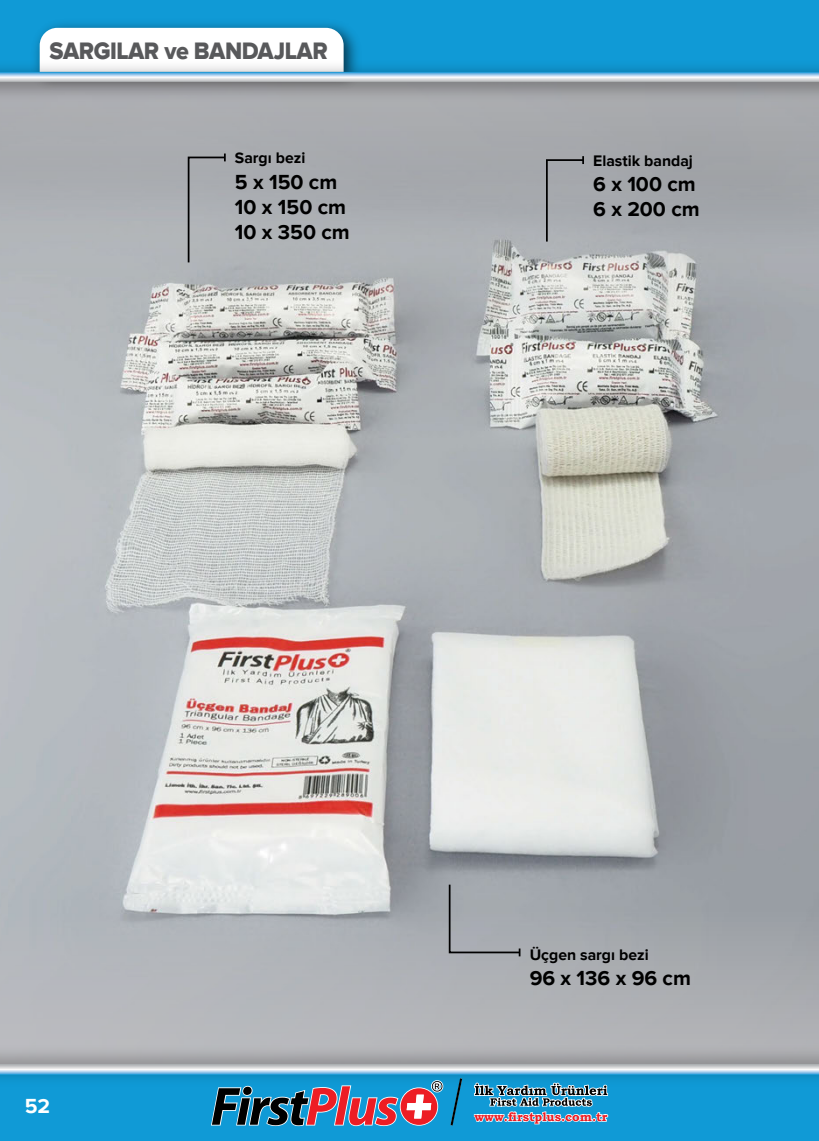
<style>
.page{position:relative;width:819px;height:1141px;background:#fff}
.page>*{position:absolute;margin:0;border:0;box-sizing:border-box;transform-origin:0 0}
.t1{font:800 24.5px "Proxima Nova";letter-spacing:-.02em;color:#58595b;scale:.95 1}
.t2{font:700 21px/25.2px "Proxima Nova";color:#000}
.t3{font:700 21px "Proxima Nova";color:#fff}
.t4{font:700 15.75px "Proxima Nova";color:#000}
.t5{font:700 12.25px "Bookman Old Style";color:#ed1d24}
</style>
<div class="page">
<img style="left:0;top:107px;width:818px;height:932px">
<div style="left:0;top:0;width:818px;height:77px;background:#109ad6"></div>
<div style="left:0;top:1069px;width:818px;height:72px;background:#109ad6"></div>
<img style="left:0;top:1039px;width:818px;height:40px">
<svg style="left:0;top:1064px;width:818px;height:10px"></svg>
<img style="left:35px;top:23px;width:322px;height:31px">
<div style="left:40px;top:28px;width:303px;height:26px;background:#fff"></div>
<img style="left:0;top:54px;width:818px;height:53px">
<svg style="left:0;top:72px;width:818px;height:10px"></svg>
<svg style="left:210px;top:1076px;width:399px;height:51px"></svg>
<svg style="left:448px;top:883px;width:73px;height:73px"></svg>
<svg style="left:187px;top:154px;width:39px;height:110px"></svg>
<svg style="left:545px;top:156px;width:40px;height:87px"></svg>
<p class="t1" style="left:50px;top:36px;width:294px">SARGILAR ve BANDAJLAR</p>
<p class="t4" style="left:235px;top:149px;width:72px">Sargı bezi</p>
<p class="t2" style="left:235px;top:169px;width:116px">5 x 150 cm<br>10 x 150 cm<br>10 x 350 cm</p>
<p class="t4" style="left:593px;top:152px;width:101px">Elastik bandaj</p>
<p class="t2" style="left:593px;top:172px;width:108px">6 x 100 cm<br>6 x 200 cm</p>
<p class="t3" style="left:25px;top:1094px;width:27px">52</p>
<p class="t4" style="left:529px;top:946px;width:120px">Üçgen sargı bezi</p>
<p class="t2" style="left:529px;top:966px;width:163px">96 x 136 x 96 cm</p>
<p class="t5" style="left:474px;top:1108px;width:134px">www.firstplus.com.tr</p>
</div>
